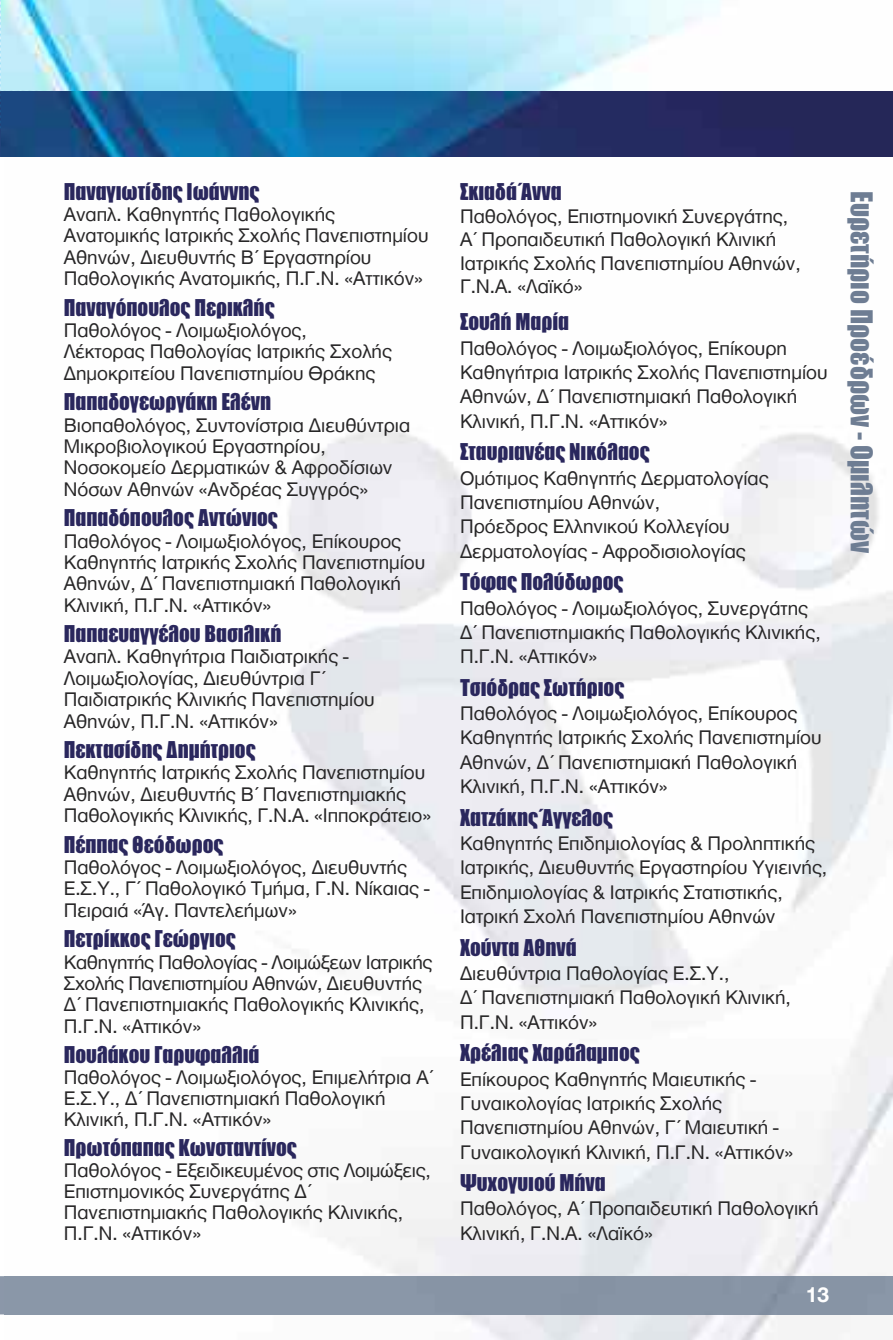
<style>
.page{position:relative;width:893px;height:1340px;background:#fff}
.page>*{position:absolute;margin:0;border:0;box-sizing:border-box;transform-origin:0 0}
.t1{font:900 29.25px "PF Fusion Sans";color:#6e7d93}
.t2{font:900 22.5px "PF Fusion Sans";color:#2a275d}
.t3{font:700 22.5px "Helvetica Neue Greek";color:#fff}
.t4{font:20.25px/21.4px "Helvetica Neue Greek";color:#272627}
</style>
<div class="page">
<img style="left:4px;top:156px;width:889px;height:1183px">
<div style="left:0;top:1276px;width:893px;height:38px;background:#8a97a8"></div>
<img style="left:1px;top:0;width:892px;height:156px">
<img style="left:0;top:0;width:1px;height:91px">
<img style="left:0;top:91px;width:1px;height:65px">
<p class="t2" style="left:64px;top:177px;width:197px">Παναγιωτίδης Ιωάννης</p>
<p class="t4" style="left:64px;top:205px;width:366px">Αναπλ. Καθηγητής Παθολογικής Ανατομικής Ιατρικής Σχολής Πανεπιστημίου Αθηνών, Διευθυντής Β΄ Εργαστηρίου Παθολογικής Ανατομικής, Π.Γ.Ν. «Αττικόν»</p>
<p class="t2" style="left:64px;top:293px;width:212px">Παναγόπουλος Περικλής</p>
<p class="t4" style="left:64px;top:320px;width:330px">Παθολόγος - Λοιμωξιολόγος,<br>Λέκτορας Παθολογίας Ιατρικής Σχολής<br>Δημοκριτείου Πανεπιστημίου Θράκης</p>
<p class="t2" style="left:64px;top:387px;width:209px">Παπαδογεωργάκη Ελένη</p>
<p class="t4" style="left:64px;top:415px;width:348px">Βιοπαθολόγος, Συντονίστρια Διευθύντρια Μικροβιολογικού Εργαστηρίου, Νοσοκομείο Δερματικών &amp; Αφροδίσιων Νόσων Αθηνών «Ανδρέας Συγγρός»</p>
<p class="t2" style="left:64px;top:503px;width:216px">Παπαδόπουλος Αντώνιος</p>
<p class="t4" style="left:64px;top:531px;width:363px">Παθολόγος - Λοιμωξιολόγος, Επίκουρος Καθηγητής Ιατρικής Σχολής Πανεπιστημίου Αθηνών, Δ΄ Πανεπιστημιακή Παθολογική Κλινική, Π.Γ.Ν. «Αττικόν»</p>
<p class="t2" style="left:64px;top:619px;width:219px">Παπαευαγγέλου Βασιλική</p>
<p class="t4" style="left:64px;top:647px;width:313px">Αναπλ. Καθηγήτρια Παιδιατρικής - Λοιμωξιολογίας, Διευθύντρια Γ΄ Παιδιατρικής Κλινικής Πανεπιστημίου Αθηνών, Π.Γ.Ν. «Αττικόν»</p>
<p class="t2" style="left:64px;top:735px;width:193px">Πεκτασίδης Δημήτριος</p>
<p class="t4" style="left:64px;top:763px;width:369px">Καθηγητής Ιατρικής Σχολής Πανεπιστημίου<br>Αθηνών, Διευθυντής Β΄ Πανεπιστημιακής<br>Παθολογικής Κλινικής, Γ.Ν.Α. «Ιπποκράτειο»</p>
<p class="t2" style="left:64px;top:830px;width:161px">Πέππας Θεόδωρος</p>
<p class="t4" style="left:64px;top:857px;width:367px">Παθολόγος - Λοιμωξιολόγος, Διευθυντής<br>Ε.Σ.Υ., Γ΄ Παθολογικό Τμήμα, Γ.Ν. Νίκαιας -<br>Πειραιά «Άγ. Παντελεήμων»</p>
<p class="t2" style="left:64px;top:924px;width:173px">Πετρίκκος Γεώργιος</p>
<p class="t4" style="left:64px;top:952px;width:370px">Καθηγητής Παθολογίας - Λοιμώξεων Ιατρικής Σχολής Πανεπιστημίου Αθηνών, Διευθυντής Δ΄ Πανεπιστημιακής Παθολογικής Κλινικής, Π.Γ.Ν. «Αττικόν»</p>
<p class="t2" style="left:64px;top:1040px;width:197px">Πουλάκου Γαρυφαλλιά</p>
<p class="t4" style="left:64px;top:1067px;width:370px">Παθολόγος - Λοιμωξιολόγος, Επιμελήτρια Α΄<br>Ε.Σ.Υ., Δ΄ Πανεπιστημιακή Παθολογική<br>Κλινική, Π.Γ.Ν. «Αττικόν»</p>
<p class="t2" style="left:64px;top:1133px;width:235px">Πρωτόπαπας Κωνσταντίνος</p>
<p class="t4" style="left:64px;top:1160px;width:368px">Παθολόγος - Εξειδικευμένος στις Λοιμώξεις, Επιστημονικός Συνεργάτης Δ΄ Πανεπιστημιακής Παθολογικής Κλινικής, Π.Γ.Ν. «Αττικόν»</p>
<p class="t2" style="left:460px;top:177px;width:103px">Σκιαδά Άννα</p>
<p class="t4" style="left:460px;top:206px;width:342px;line-height:23.4px">Παθολόγος, Επιστημονική Συνεργάτης, Α΄ Προπαιδευτική Παθολογική Κλινική Ιατρικής Σχολής Πανεπιστημίου Αθηνών, Γ.Ν.Α. «Λαϊκό»</p>
<p class="t2" style="left:460px;top:308px;width:111px">Σουλή Μαρία</p>
<p class="t4" style="left:460px;top:337px;width:369px;line-height:24.3px">Παθολόγος - Λοιμωξιολόγος, Επίκουρη Καθηγήτρια Ιατρικής Σχολής Πανεπιστημίου Αθηνών, Δ΄ Πανεπιστημιακή Παθολογική Κλινική, Π.Γ.Ν. «Αττικόν»</p>
<p class="t2" style="left:460px;top:438px;width:191px">Σταυριανέας Νικόλαος</p>
<p class="t4" style="left:460px;top:467px;width:310px;line-height:24.3px">Ομότιμος Καθηγητής Δερματολογίας<br>Πανεπιστημίου Αθηνών,<br>Πρόεδρος Ελληνικού Κολλεγίου<br>Δερματολογίας - Αφροδισιολογίας</p>
<p class="t2" style="left:460px;top:568px;width:165px">Τόφας Πολύδωρος</p>
<p class="t4" style="left:460px;top:596px;width:362px;line-height:24.3px">Παθολόγος - Λοιμωξιολόγος, Συνεργάτης<br>Δ΄ Πανεπιστημιακής Παθολογικής Κλινικής,<br>Π.Γ.Ν. «Αττικόν»</p>
<p class="t2" style="left:460px;top:673px;width:166px">Τσιόδρας Σωτήριος</p>
<p class="t4" style="left:460px;top:702px;width:363px;line-height:24.3px">Παθολόγος - Λοιμωξιολόγος, Επίκουρος Καθηγητής Ιατρικής Σχολής Πανεπιστημίου Αθηνών, Δ΄ Πανεπιστημιακή Παθολογική Κλινική, Π.Γ.Ν. «Αττικόν»</p>
<p class="t2" style="left:460px;top:803px;width:154px">Χατζάκης Άγγελος</p>
<p class="t4" style="left:460px;top:832px;width:369px;line-height:24.3px">Καθηγητής Επιδημιολογίας &amp; Προληπτικής Ιατρικής, Διευθυντής Εργαστηρίου Υγιεινής, Επιδημιολογίας &amp; Ιατρικής Στατιστικής, Ιατρική Σχολή Πανεπιστημίου Αθηνών</p>
<p class="t2" style="left:460px;top:933px;width:118px">Χούντα Αθηνά</p>
<p class="t4" style="left:460px;top:962px;width:332px;line-height:24.3px">Διευθύντρια Παθολογίας Ε.Σ.Υ.,<br>Δ΄ Πανεπιστημιακή Παθολογική Κλινική,<br>Π.Γ.Ν. «Αττικόν»</p>
<p class="t2" style="left:460px;top:1038px;width:181px">Χρέλιας Χαράλαμπος</p>
<p class="t4" style="left:460px;top:1067px;width:335px;line-height:24.3px">Επίκουρος Καθηγητής Μαιευτικής - Γυναικολογίας Ιατρικής Σχολής Πανεπιστημίου Αθηνών, Γ΄ Μαιευτική - Γυναικολογική Κλινική, Π.Γ.Ν. «Αττικόν»</p>
<p class="t2" style="left:460px;top:1168px;width:147px">Ψυχογυιού Μήνα</p>
<p class="t4" style="left:460px;top:1197px;width:360px;line-height:24.3px">Παθολόγος, Α΄ Προπαιδευτική Παθολογική<br>Κλινική, Γ.Ν.Α. «Λαϊκό»</p>
<p class="t3" style="left:806px;top:1283px;width:25px">13</p>
<h1 class="t1" style="left:880px;top:191px;width:363px;rotate:90deg">Ευρετήριο Προέδρων - Ομιλητών</h1>
</div>
